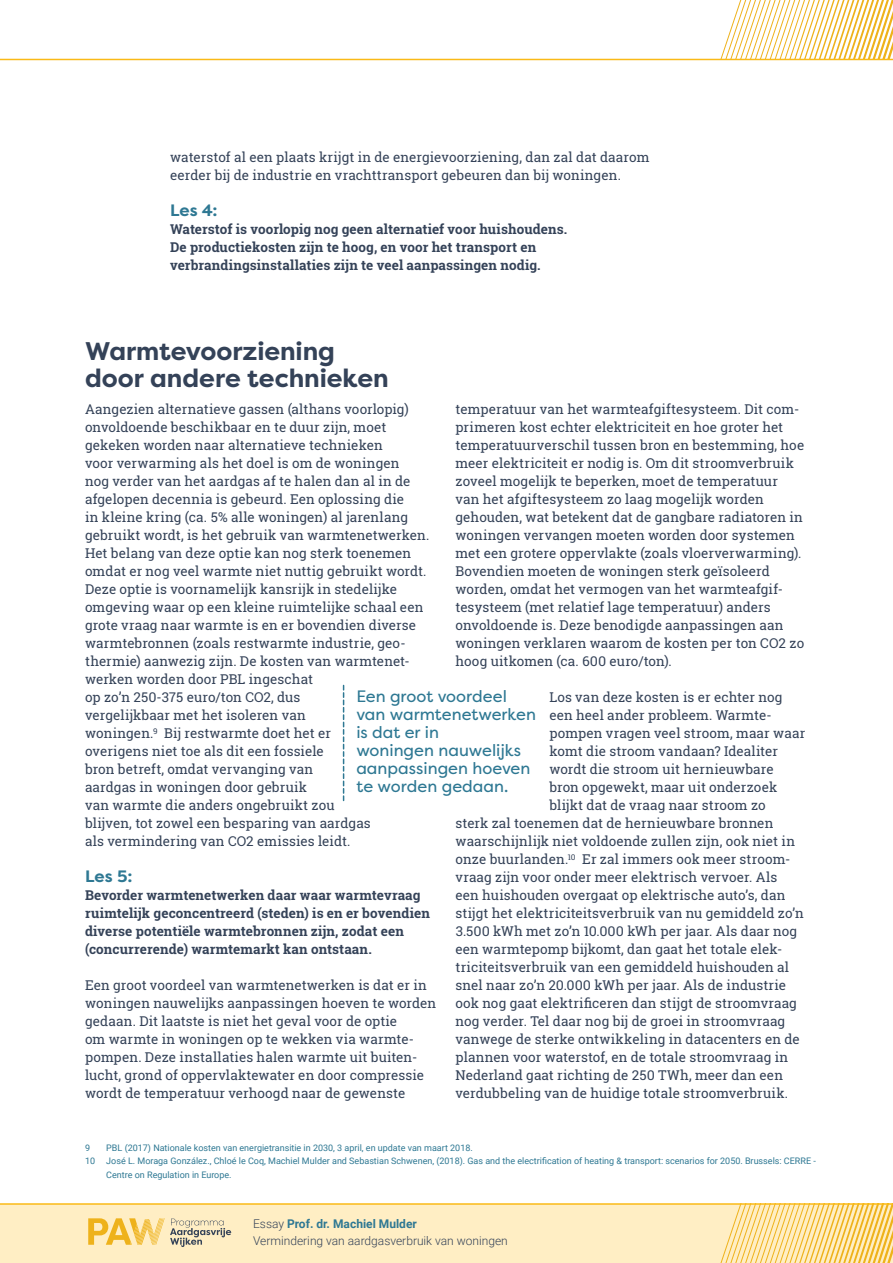
<style>
.page{position:relative;width:893px;height:1263px;background:#fff}
.page>*{position:absolute;margin:0;border:0;box-sizing:border-box;transform-origin:0 0}
.t1{font:700 25.5px/27px "Filson Pro";color:#344258}
.t2{font:16.5px/18px "Filson Pro";color:#2e7893}
.t3{font:700 16.5px "Filson Pro";color:#2e7893}
.t4{font:13.5px/18px "Roboto Slab";letter-spacing:.005em;color:#344258}
.t5{font:700 13.5px/18px "Roboto Slab";letter-spacing:.005em;color:#344258}
.t6{font:300 12px/16.5px "Roboto";color:#344258}
.t7{font:9px "Roboto";color:#2e7893}
.s1{font-weight:700;color:#2e7893}
</style>
<div class="page">
<div style="left:0;top:1204px;width:893px;height:59px;background:#ffeec4"></div>
<svg style="left:720px;top:1205px;width:173px;height:58px"></svg>
<hr style="left:0;top:1203px;width:893px;height:2px;background:#faba17">
<svg style="left:715px;top:0;width:178px;height:59px"></svg>
<hr style="left:0;top:59px;width:893px;height:1px;background:#faba17">
<svg style="left:343px;top:685px;width:1px;height:115px"></svg>
<svg style="left:88px;top:1218px;width:143px;height:29px"></svg>
<p class="t4" style="left:170px;top:148px;width:481px">waterstof al een plaats krijgt in de energievoorziening, dan zal dat daarom eerder bij de industrie en vrachttransport gebeuren dan bij woningen.</p>
<p class="t3" style="left:170px;top:200px;width:49px">Les 4:</p>
<p class="t5" style="left:170px;top:220px;width:399px">Waterstof is voorlopig nog geen alternatief voor huishoudens.<br>De productiekosten zijn te hoog, en voor het transport en verbrandingsinstallaties zijn te veel aanpassingen nodig.</p>
<h1 class="t1" style="left:85px;top:338px;width:305px">Warmtevoorziening door andere technieken</h1>
<p class="t4" style="left:85px;top:400px;width:346px">Aangezien alternatieve gassen (althans voorlopig) onvoldoende beschikbaar en te duur zijn, moet gekeken worden naar alternatieve technieken<br>voor verwarming als het doel is om de woningen<br>nog verder van het aardgas af te halen dan al in de afgelopen decennia is gebeurd. Een oplossing die<br>in kleine kring (ca. 5% alle woningen) al jarenlang gebruikt wordt, is het gebruik van warmtenetwerken.<br>Het belang van deze optie kan nog sterk toenemen omdat er nog veel warmte niet nuttig gebruikt wordt.<br>Deze optie is voornamelijk kansrijk in stedelijke omgeving waar op een kleine ruimtelijke schaal een grote vraag naar warmte is en er bovendien diverse warmtebronnen (zoals restwarmte industrie, geo&shy;thermie) aanwezig zijn. De kosten van warmtenet&shy;werken worden door PBL ingeschat<br>op zo’n 250-375 euro/ton CO2, dus<br>vergelijkbaar met het isoleren van<br>woningen.<sup>9</sup> Bij restwarmte doet het er<br>overigens niet toe als dit een fossiele<br>bron betreft, omdat vervanging van<br>aardgas in woningen door gebruik<br>van warmte die anders ongebruikt zou<br>blijven, tot zowel een besparing van aardgas<br>als vermindering van CO2 emissies leidt.</p>
<p class="t3" style="left:85px;top:866px;width:49px">Les 5:</p>
<p class="t5" style="left:85px;top:886px;width:346px">Bevorder warmtenetwerken daar waar warmtevraag ruimtelijk geconcentreerd (steden) is en er bovendien diverse potentiële warmtebronnen zijn, zodat een (concurrerende) warmtemarkt kan ontstaan.</p>
<p class="t4" style="left:85px;top:976px;width:353px">Een groot voordeel van warmtenetwerken is dat er in woningen nauwelijks aanpassingen hoeven te worden gedaan. Dit laatste is niet het geval voor de optie<br>om warmte in woningen op te wekken via warmte&shy;pompen. Deze installaties halen warmte uit buiten&shy;lucht, grond of oppervlaktewater en door compressie wordt de temperatuur verhoogd naar de gewenste</p>
<p class="t4" style="left:455px;top:400px;width:350px">temperatuur van het warmteafgiftesysteem. Dit com&shy;primeren kost echter elektriciteit en hoe groter het temperatuurverschil tussen bron en bestemming, hoe meer elektriciteit er nodig is. Om dit stroomverbruik zoveel mogelijk te beperken, moet de temperatuur van het afgiftesysteem zo laag mogelijk worden gehouden, wat betekent dat de gangbare radiatoren in woningen vervangen moeten worden door systemen met een grotere oppervlakte (zoals vloerverwarming).<br>Bovendien moeten de woningen sterk geïsoleerd worden, omdat het vermogen van het warmteafgif&shy;tesysteem (met relatief lage temperatuur) anders onvoldoende is. Deze benodigde aanpassingen aan woningen verklaren waarom de kosten per ton CO2 zo hoog uitkomen (ca. 600 euro/ton).</p>
<p class="t4" style="left:549px;top:688px;width:235px">Los van deze kosten is er echter nog</p>
<p class="t4" style="left:549px;top:706px;width:224px">een heel ander probleem. Warmte-</p>
<p class="t4" style="left:549px;top:724px;width:257px">pompen vragen veel stroom, maar waar</p>
<p class="t4" style="left:549px;top:742px;width:230px">komt die stroom vandaan? Idealiter</p>
<p class="t4" style="left:549px;top:760px;width:226px">wordt die stroom uit hernieuwbare</p>
<p class="t4" style="left:549px;top:778px;width:229px">bron opgewekt, maar uit onderzoek</p>
<p class="t4" style="left:549px;top:796px;width:218px">blijkt dat de vraag naar stroom zo</p>
<p class="t4" style="left:455px;top:814px;width:319px">sterk zal toenemen dat de hernieuwbare bronnen</p>
<p class="t4" style="left:455px;top:832px;width:341px">waarschijnlijk niet voldoende zullen zijn, ook niet in</p>
<p class="t4" style="left:455px;top:850px;width:337px">onze buurlanden.<sup>10</sup> Er zal immers ook meer stroom-</p>
<p class="t4" style="left:455px;top:868px;width:323px">vraag zijn voor onder meer elektrisch vervoer. Als</p>
<p class="t4" style="left:455px;top:886px;width:332px">een huishouden overgaat op elektrische auto’s, dan</p>
<p class="t4" style="left:455px;top:904px;width:350px">stijgt het elektriciteitsverbruik van nu gemiddeld zo’n</p>
<p class="t4" style="left:455px;top:922px;width:343px">3.500 kWh met zo’n 10.000 kWh per jaar. Als daar nog</p>
<p class="t4" style="left:455px;top:940px;width:328px">een warmtepomp bijkomt, dan gaat het totale elek-</p>
<p class="t4" style="left:455px;top:958px;width:335px">triciteitsverbruik van een gemiddeld huishouden al</p>
<p class="t4" style="left:455px;top:976px;width:332px">snel naar zo’n 20.000 kWh per jaar. Als de industrie</p>
<p class="t4" style="left:455px;top:994px;width:343px">ook nog gaat elektrificeren dan stijgt de stroomvraag</p>
<p class="t4" style="left:455px;top:1012px;width:331px">nog verder. Tel daar nog bij de groei in stroomvraag</p>
<p class="t4" style="left:455px;top:1030px;width:346px">vanwege de sterke ontwikkeling in datacenters en de</p>
<p class="t4" style="left:455px;top:1048px;width:334px">plannen voor waterstof, en de totale stroomvraag in</p>
<p class="t4" style="left:455px;top:1066px;width:329px">Nederland gaat richting de 250 TWh, meer dan een</p>
<p class="t4" style="left:455px;top:1084px;width:334px">verdubbeling van de huidige totale stroomverbruik.</p>
<p class="t2" style="left:356px;top:687px;width:181px">Een groot voordeel van warmtenetwerken is dat er in<br>woningen nauwelijks aanpassingen hoeven te worden gedaan.</p>
<p class="t7" style="left:85px;top:1141px;width:7px">9</p>
<p class="t7" style="left:106px;top:1141px;width:368px">PBL (2017) Nationale kosten van energietransitie in 2030, 3 april, en update van maart 2018.</p>
<p class="t7" style="left:85px;top:1155px;width:732px">10 José L. Moraga González., Chloé le Coq, Machiel Mulder and Sebastian Schwenen, (2018). Gas and the electrification of heating &amp; transport: scenarios for 2050. Brussels: CERRE -</p>
<p class="t7" style="left:106px;top:1168px;width:127px">Centre on Regulation in Europe.</p>
<p class="t6" style="left:253px;top:1215px;width:256px">Essay <span class="s1">Prof. dr. Machiel Mulder<br></span>Vermindering van aardgasverbruik van woningen</p>
</div>
